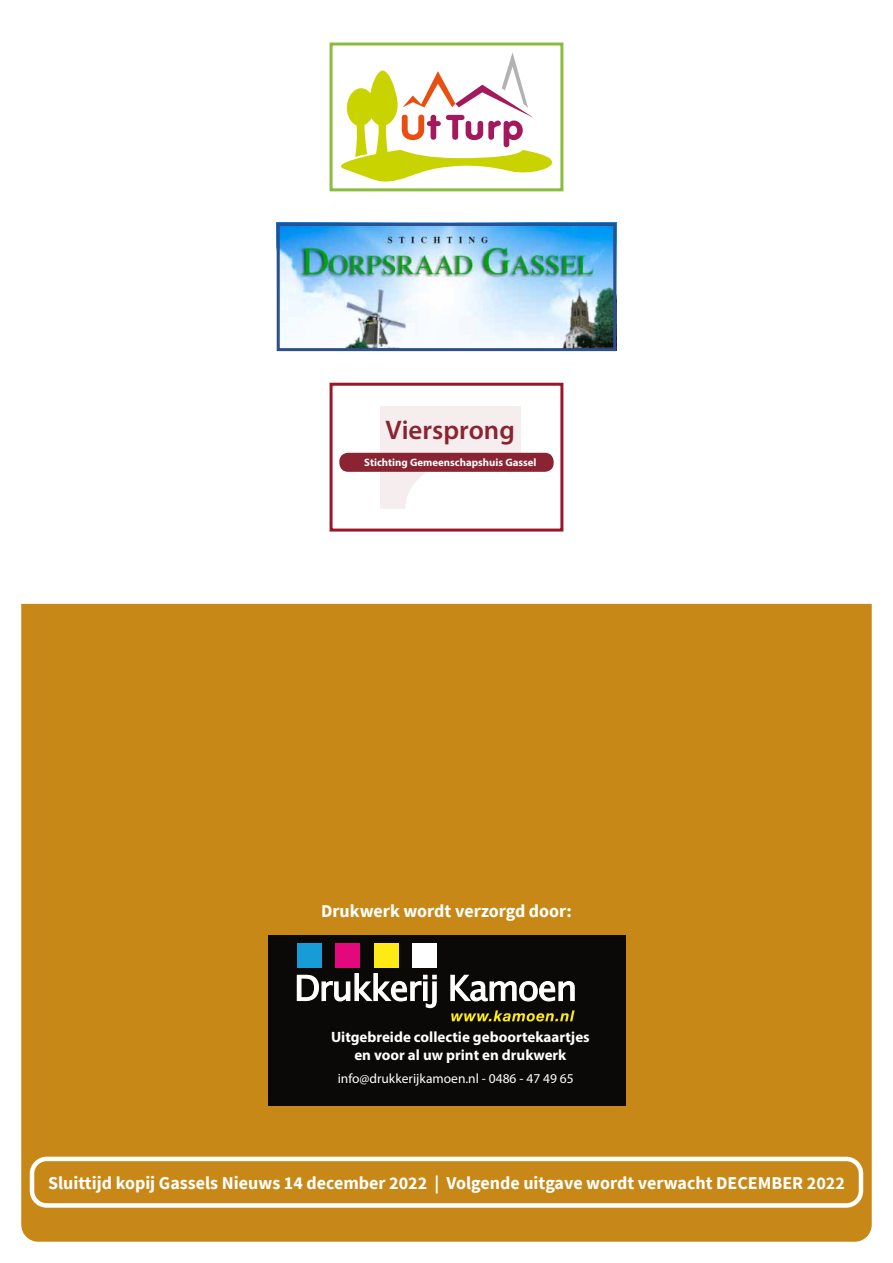
<style>
.page{position:relative;width:893px;height:1263px;background:#fff}
.page>*{position:absolute;margin:0;border:0;box-sizing:border-box;transform-origin:0 0}
.t1{font:600 27px "Myriad Pro";color:#8a2432}
.t2{font:700 18px "Source Sans Pro";color:#fff}
.t3{font:700 15px/18px "Myriad Pro";color:#fff;text-align:center}
.t4{font:13.5px "Myriad Pro";color:#fff}
.t5{font:700 10.8px "Myriad Pro";color:#fff}
</style>
<div class="page">
<div style="left:21px;top:604px;width:851px;height:638px;background:#c88817"></div>
<div style="left:30px;top:1157px;width:833px;height:51px;border:4px solid #fff;border-radius:15px"></div>
<svg style="left:340px;top:52px;width:213px;height:130px"></svg>
<div style="left:330px;top:43px;width:233px;height:148px;border:3px solid #8abd3d"></div>
<div style="left:380px;top:406px;width:140px;height:102px;background:#f6edef"></div>
<div style="left:406px;top:472px;width:114px;height:36px;background:#fff"></div>
<div style="left:339px;top:453px;width:215px;height:19px;background:#8a2432;border-radius:9px"></div>
<div style="left:330px;top:383px;width:233px;height:148px;border:3px solid #991729"></div>
<img style="left:281px;top:227px;width:331px;height:120px">
<div style="left:277px;top:223px;width:339px;height:128px;border:3px solid #2e4f8c"></div>
<div style="left:268px;top:935px;width:357px;height:171px;background:#0a0907"></div>
<div style="left:297px;top:944px;width:24px;height:24px;background:#179cd8"></div>
<div style="left:336px;top:944px;width:24px;height:24px;background:#e4087e"></div>
<div style="left:374px;top:944px;width:24px;height:24px;background:#feeb15"></div>
<div style="left:413px;top:944px;width:24px;height:24px;background:#fff"></div>
<svg style="left:451px;top:1010px;width:124px;height:11px"></svg>
<svg style="left:297px;top:973px;width:140px;height:35px"></svg>
<svg style="left:450px;top:975px;width:125px;height:26px"></svg>
<h1 class="t1" style="left:385px;top:413px;width:131px">Viersprong</h1>
<p class="t5" style="left:364px;top:455px;width:174px">Stichting Gemeenschapshuis Gassel</p>
<p class="t2" style="left:321px;top:899px;width:252px">Drukwerk wordt verzorgd door:</p>
<p class="t3" style="left:331px;top:1027px;width:260px">Uitgebreide collectie geboortekaartjes en voor al uw print en drukwerk</p>
<p class="t4" style="left:338px;top:1070px;width:237px">info@drukkerijkamoen.nl - 0486 - 47 49 65</p>
<p class="t2" style="left:48px;top:1171px;width:798px">Sluittijd kopij Gassels Nieuws 14 december 2022 | Volgende uitgave wordt verwacht DECEMBER 2022</p>
</div>
